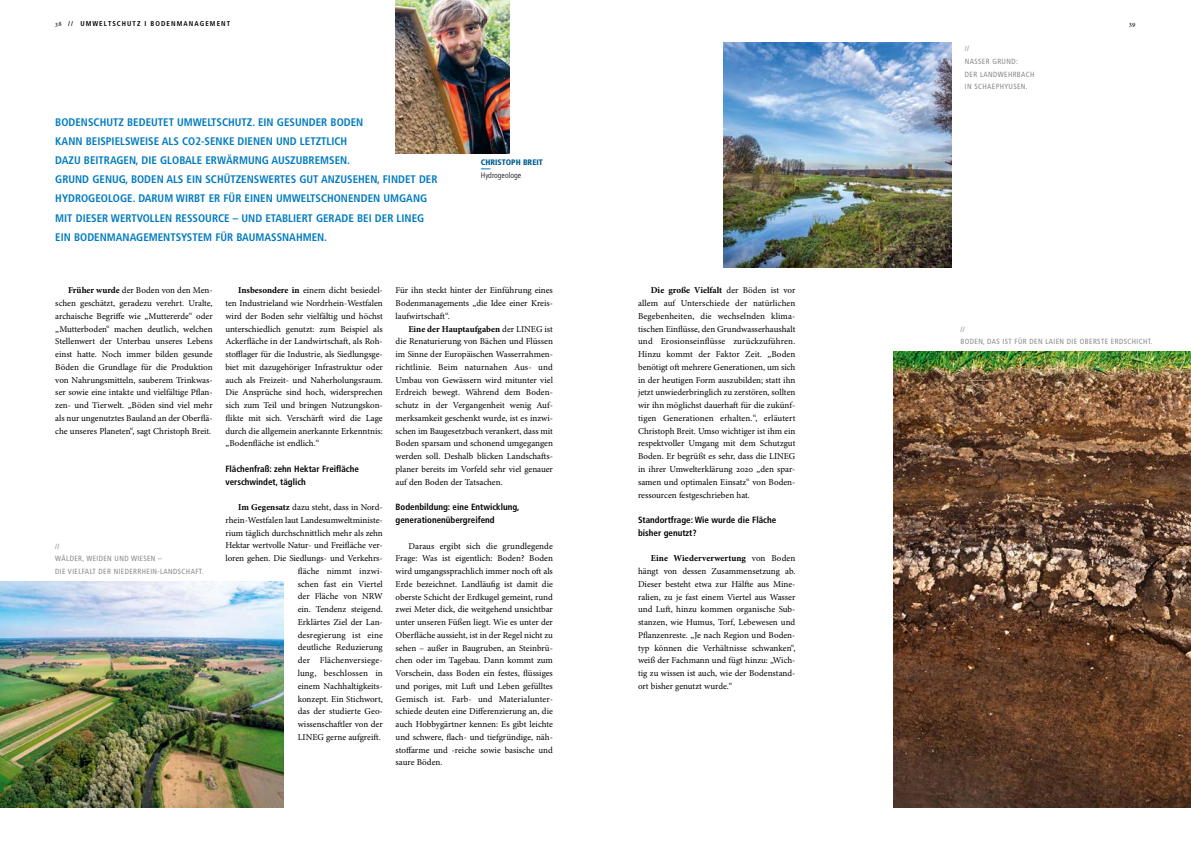
<style>
.page{position:relative;width:1191px;height:842px;background:#fff}
.page>*{position:absolute;margin:0;border:0;box-sizing:border-box;transform-origin:0 0}
.t1{font:700 condensed 11px/19.1px "Frutiger";color:#007bc0}
.t2{font:9px/12.8px "Minion Pro";color:#000;text-align:justify}
.t3{font:700 condensed 9px/12.8px "Frutiger";color:#000}
.t4{font:900 condensed 8px "Frutiger";color:#005e92}
.t5{font:300 condensed 8px "Frutiger";color:#000}
.t6{font:condensed 7.5px/12.8px "Frutiger";letter-spacing:.05em;color:#878786}
.t7{font:700 condensed 7px "Frutiger";letter-spacing:.15em;color:#000}
.t8{font:7px "Minion Pro";color:#000}
.s1{font-family:"Minion Pro";font-weight:400;font-stretch:normal}
.s2{font-weight:700}
</style>
<div class="page">
<img style="left:723px;top:43px;width:228px;height:224px">
<img style="left:0;top:581px;width:283px;height:227px">
<img style="left:395px;top:0;width:114px;height:153px">
<img style="left:893px;top:351px;width:298px;height:457px">
<p class="t7" style="left:55px;top:19px;width:176px"><span class="s1">38</span> // UMWELTSCHUTZ I BODENMANAGEMENT</p>
<p class="t1" style="left:55px;top:113px;width:384px">BODENSCHUTZ BEDEUTET UMWELTSCHUTZ. EIN GESUNDER BODEN<br>KANN BEISPIELSWEISE ALS CO2-SENKE DIENEN UND LETZTLICH<br>DAZU BEITRAGEN, DIE GLOBALE ERWÄRMUNG AUSZUBREMSEN.<br>GRUND GENUG, BODEN ALS EIN SCHÜTZENSWERTES GUT ANZUSEHEN, FINDET DER HYDROGEOLOGE. DARUM WIRBT ER FÜR EINEN UMWELTSCHONENDEN UMGANG MIT DIESER WERTVOLLEN RESSOURCE – UND ETABLIERT GERADE BEI DER LINEG EIN BODENMANAGEMENTSYSTEM FÜR BAUMASSNAHMEN.</p>
<p class="t4" style="left:481px;top:158px;width:64px">CHRISTOPH BREIT</p>
<p class="t5" style="left:481px;top:171px;width:42px">Hydrogeologe</p>
<p class="t2" style="left:55px;top:284px;width:159px;text-indent:13px"><span class="s2">Früher wurde</span> der Boden von den Men&shy;schen geschätzt, geradezu verehrt. Uralte, archaische Begriffe wie „Muttererde“ oder „Mutterboden“ machen deutlich, welchen Stellenwert der Unterbau unseres Lebens einst hatte. Noch immer bilden gesunde Böden die Grundlage für die Produktion von Nahrungsmitteln, sauberem Trinkwas&shy;ser sowie eine intakte und vielfältige Pflan&shy;zen- und Tierwelt. „Böden sind viel mehr als nur ungenutztes Bauland an der Oberflä&shy;che unseres Planeten“, sagt Christoph Breit.</p>
<p class="t6" style="left:55px;top:540px;width:150px">//<br>WÄLDER, WEIDEN UND WIESEN –<br>DIE VIELFALT DER NIEDERRHEIN-LANDSCHAFT.</p>
<p class="t2" style="left:225px;top:284px;width:159px;text-indent:13px"><span class="s2">Insbesondere in</span> einem dicht besiedel&shy;ten Industrieland wie Nordrhein-Westfalen wird der Boden sehr vielfältig und höchst unterschiedlich genutzt: zum Beispiel als Ackerfläche in der Landwirtschaft, als Roh&shy;stofflager für die Industrie, als Siedlungsge&shy;biet mit dazugehöriger Infrastruktur oder auch als Freizeit- und Naherholungsraum.<br>Die Ansprüche sind hoch, widersprechen sich zum Teil und bringen Nutzungskon&shy;flikte mit sich. Verschärft wird die Lage durch die allgemein anerkannte Erkenntnis: „Bodenfläche ist endlich.“</p>
<p class="t3" style="left:225px;top:462px;width:135px">Flächenfraß: zehn Hektar Freifläche verschwindet, täglich</p>
<p class="t2" style="left:225px;top:501px;width:159px;text-align:right"><span class="s2">Im Gegensatz</span> dazu steht, dass in Nord&shy;rhein-Westfalen laut Landesumweltministe&shy;rium täglich durchschnittlich mehr als zehn<br>Hektar wertvolle Natur- und Freifläche ver&shy;loren gehen. Die Siedlungs- und Verkehrs&shy;fläche nimmt inzwi-<br>schen fast ein Viertel<br>der Fläche von NRW<br>ein. Tendenz steigend.<br>Erklärtes Ziel der Lan-<br>desregierung ist eine<br>deutliche Reduzierung<br>der Flächenversiege-<br>lung, beschlossen in<br>einem Nachhaltigkeits-<br>konzept. Ein Stichwort,<br>das der studierte Geo-<br>wissenschaftler von der<br>LINEG gerne aufgreift.</p>
<p class="t2" style="left:395px;top:284px;width:159px">Für ihn steckt hinter der Einführung eines Bodenmanagements „die Idee einer Kreis&shy;laufwirtschaft“.</p>
<p class="t2" style="left:395px;top:322px;width:159px;text-indent:13px"><span class="s2">Eine der Hauptaufgaben</span> der LINEG ist die Renaturierung von Bächen und Flüssen im Sinne der Europäischen Wasserrahmen&shy;richtlinie. Beim naturnahen Aus- und Umbau von Gewässern wird mitunter viel Erdreich bewegt. Während dem Boden&shy;schutz in der Vergangenheit wenig Auf&shy;merksamkeit geschenkt wurde, ist es inzwi&shy;schen im Baugesetzbuch verankert, dass mit Boden sparsam und schonend umgegangen werden soll. Deshalb blicken Landschafts&shy;planer bereits im Vorfeld sehr viel genauer auf den Boden der Tatsachen.</p>
<p class="t3" style="left:395px;top:501px;width:125px">Bodenbildung: eine Entwicklung, generationenübergreifend</p>
<p class="t2" style="left:395px;top:539px;width:159px;text-indent:13px">Daraus ergibt sich die grundlegende Frage: Was ist eigentlich: Boden? Boden wird umgangssprachlich immer noch oft als Erde bezeichnet. Landläufig ist damit die oberste Schicht der Erdkugel gemeint, rund zwei Meter dick, die weitgehend unsichtbar unter unseren Füßen liegt. Wie es unter der Oberfläche aussieht, ist in der Regel nicht zu sehen – außer in Baugruben, an Steinbrü&shy;chen oder im Tagebau. Dann kommt zum Vorschein, dass Boden ein festes, flüssiges und poriges, mit Luft und Leben gefülltes Gemisch ist. Farb- und Materialunter&shy;schiede deuten eine Differenzierung an, die auch Hobbygärtner kennen: Es gibt leichte und schwere, flach- und tiefgründige, näh&shy;stoffarme und -reiche sowie basische und saure Böden.</p>
<p class="t2" style="left:638px;top:284px;width:159px;text-indent:13px"><span class="s2">Die große Vielfalt</span> der Böden ist vor allem auf Unterschiede der natürlichen Begebenheiten, die wechselnden klima&shy;tischen Einflüsse, den Grundwasserhaushalt und Erosionseinflüsse zurückzuführen.<br>Hinzu kommt der Faktor Zeit. „Boden benötigt oft mehrere Generationen, um sich in der heutigen Form auszubilden; statt ihn jetzt unwiederbringlich zu zerstören, sollten wir ihn möglichst dauerhaft für die zukünf&shy;tigen Generationen erhalten.“, erläutert Christoph Breit. Umso wichtiger ist ihm ein respektvoller Umgang mit dem Schutzgut Boden. Er begrüßt es sehr, dass die LINEG in ihrer Umwelterklärung 2020 „den spar&shy;samen und optimalen Einsatz“ von Boden&shy;ressourcen festgeschrieben hat.</p>
<p class="t3" style="left:638px;top:513px;width:140px">Standortfrage: Wie wurde die Fläche bisher genutzt?</p>
<p class="t2" style="left:638px;top:552px;width:159px;text-indent:13px"><span class="s2">Eine Wiederverwertung</span> von Boden hängt von dessen Zusammensetzung ab.<br>Dieser besteht etwa zur Hälfte aus Mine&shy;ralien, zu je fast einem Viertel aus Wasser und Luft, hinzu kommen organische Sub&shy;stanzen, wie Humus, Torf, Lebewesen und Pflanzenreste. „Je nach Region und Boden&shy;typ können die Verhältnisse schwanken“, weiß der Fachmann und fügt hinzu: „Wich&shy;tig zu wissen ist auch, wie der Bodenstand&shy;ort bisher genutzt wurde.“</p>
<p class="t6" style="left:964px;top:42px;width:71px">//<br>NASSER GRUND:<br>DER LANDWEHRBACH<br>IN SCHAEPHYUSEN.</p>
<p class="t8" style="left:1129px;top:19px;width:8px">39</p>
<p class="t6" style="left:960px;top:323px;width:193px">//<br>BODEN, DAS IST FÜR DEN LAIEN DIE OBERSTE ERDSCHICHT.</p>
</div>
